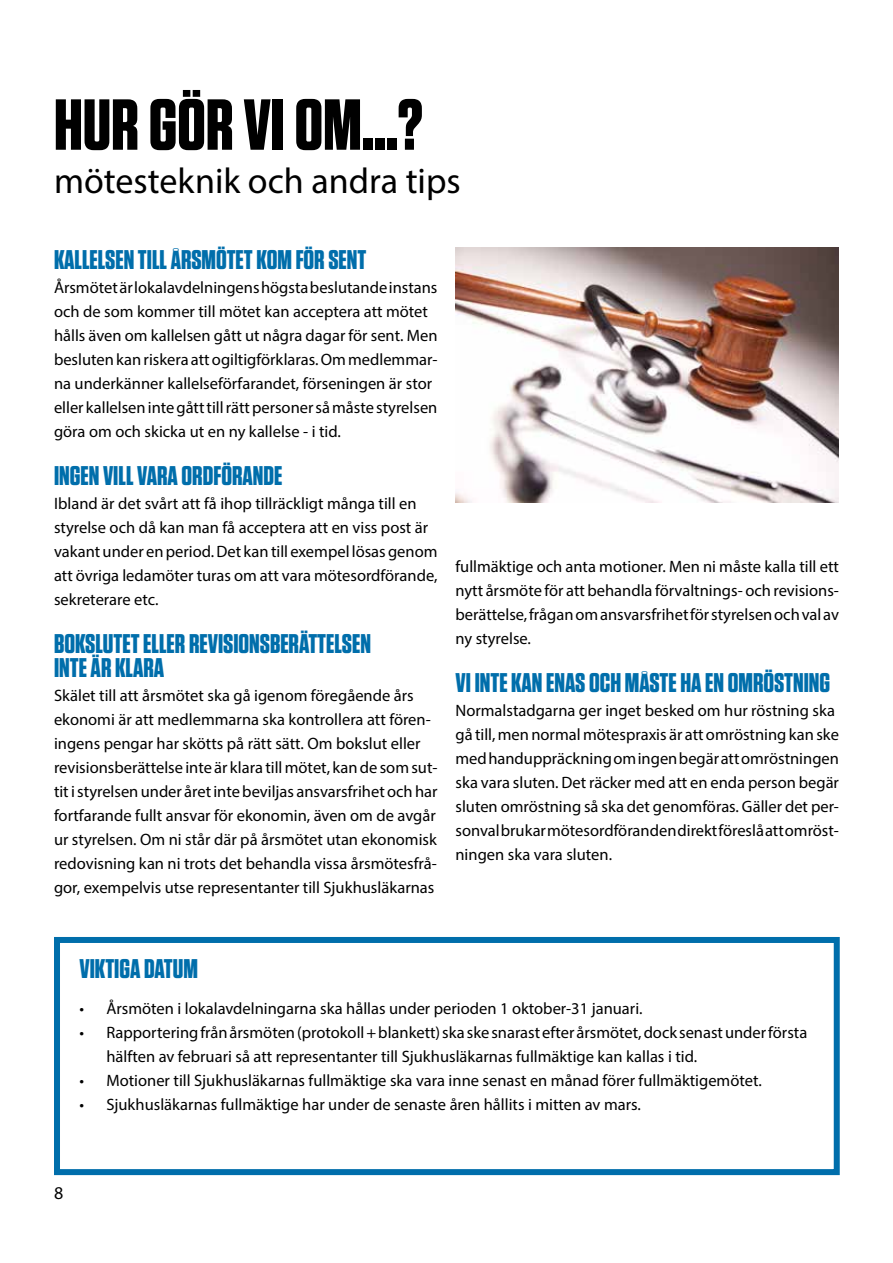
<style>
.page{position:relative;width:893px;height:1263px;background:#fff}
.page>*{position:absolute;margin:0;border:0;box-sizing:border-box;transform-origin:0 0}
.t1{font:700 72px "Tungsten";color:#000}
.t2{font:36px "Myriad Pro";color:#000}
.t3{font:700 27px/24px "Tungsten";color:#006eab}
.t4{font:18px "Myriad Pro";color:#000}
.t5{font:16.5px/24px "Myriad Pro";color:#000}
</style>
<div class="page">
<img style="left:455px;top:247px;width:384px;height:256px">
<div style="left:54px;top:937px;width:786px;height:238px;background:#fff;border:6px solid #006eab"></div>
<h1 class="t1" style="left:54px;top:86px;width:370px">HUR GÖR VI OM...?</h1>
<h2 class="t2" style="left:54px;top:159px;width:408px">mötesteknik och andra tips</h2>
<h3 class="t3" style="left:54px;top:248px;width:314px">KALLELSEN TILL ÅRSMÖTET KOM FÖR SENT</h3>
<p class="t5" style="left:54px;top:275px;width:385px">Årsmötet är lokalavdelningens högsta beslutande instans och de som kommer till mötet kan acceptera att mötet hålls även om kallelsen gått ut några dagar för sent. Men besluten kan riskera att ogiltigförklaras. Om medlemmar&shy;na underkänner kallelseförfarandet, förseningen är stor eller kallelsen inte gått till rätt personer så måste styrelsen göra om och skicka ut en ny kallelse - i tid.</p>
<h3 class="t3" style="left:54px;top:464px;width:230px">INGEN VILL VARA ORDFÖRANDE</h3>
<p class="t5" style="left:54px;top:491px;width:385px">Ibland är det svårt att få ihop tillräckligt många till en styrelse och då kan man få acceptera att en viss post är vakant under en period. Det kan till exempel lösas genom att övriga ledamöter turas om att vara mötesordförande, sekreterare etc.</p>
<h3 class="t3" style="left:54px;top:632px;width:318px">BOKSLUTET ELLER REVISIONSBERÄTTELSEN<br>INTE ÄR KLARA</h3>
<p class="t5" style="left:54px;top:683px;width:385px">Skälet till att årsmötet ska gå igenom föregående års ekonomi är att medlemmarna ska kontrollera att fören&shy;ingens pengar har skötts på rätt sätt. Om bokslut eller revisionsberättelse inte är klara till mötet, kan de som sut&shy;tit i styrelsen under året inte beviljas ansvarsfrihet och har fortfarande fullt ansvar för ekonomin, även om de avgår ur styrelsen. Om ni står där på årsmötet utan ekonomisk redovisning kan ni trots det behandla vissa årsmötesfrå&shy;gor, exempelvis utse representanter till Sjukhusläkarnas</p>
<p class="t5" style="left:455px;top:554px;width:385px;text-align:justify">fullmäktige och anta motioner. Men ni måste kalla till ett nytt årsmöte för att behandla förvaltnings- och revisions&shy;berättelse, frågan om ansvarsfrihet för styrelsen och val av ny styrelse.</p>
<h3 class="t3" style="left:455px;top:671px;width:376px">VI INTE KAN ENAS OCH MÅSTE HA EN OMRÖSTNING</h3>
<p class="t5" style="left:455px;top:698px;width:385px">Normalstadgarna ger inget besked om hur röstning ska gå till, men normal mötespraxis är att omröstning kan ske med handuppräckning om ingen begär att omröstningen ska vara sluten. Det räcker med att en enda person begär sluten omröstning så ska det genomföras. Gäller det per&shy;sonval brukar mötesordföranden direkt föreslå att omröst&shy;ningen ska vara sluten.</p>
<h3 class="t3" style="left:79px;top:957px;width:120px">VIKTIGA DATUM</h3>
<p class="t5" style="left:79px;top:996px;width:565px">• Årsmöten i lokalavdelningarna ska hållas under perioden 1 oktober-31 januari.</p>
<p class="t5" style="left:106px;top:1020px;width:702px;text-indent:-27px">• Rapportering från årsmöten (protokoll + blankett) ska ske snarast efter årsmötet, dock senast under första hälften av februari så att representanter till Sjukhusläkarnas fullmäktige kan kallas i tid.</p>
<p class="t5" style="left:79px;top:1068px;width:684px">• Motioner till Sjukhusläkarnas fullmäktige ska vara inne senast en månad förer fullmäktigemötet.</p>
<p class="t5" style="left:79px;top:1092px;width:563px">• Sjukhusläkarnas fullmäktige har under de senaste åren hållits i mitten av mars.</p>
<p class="t4" style="left:54px;top:1182px;width:11px">8</p>
</div>
